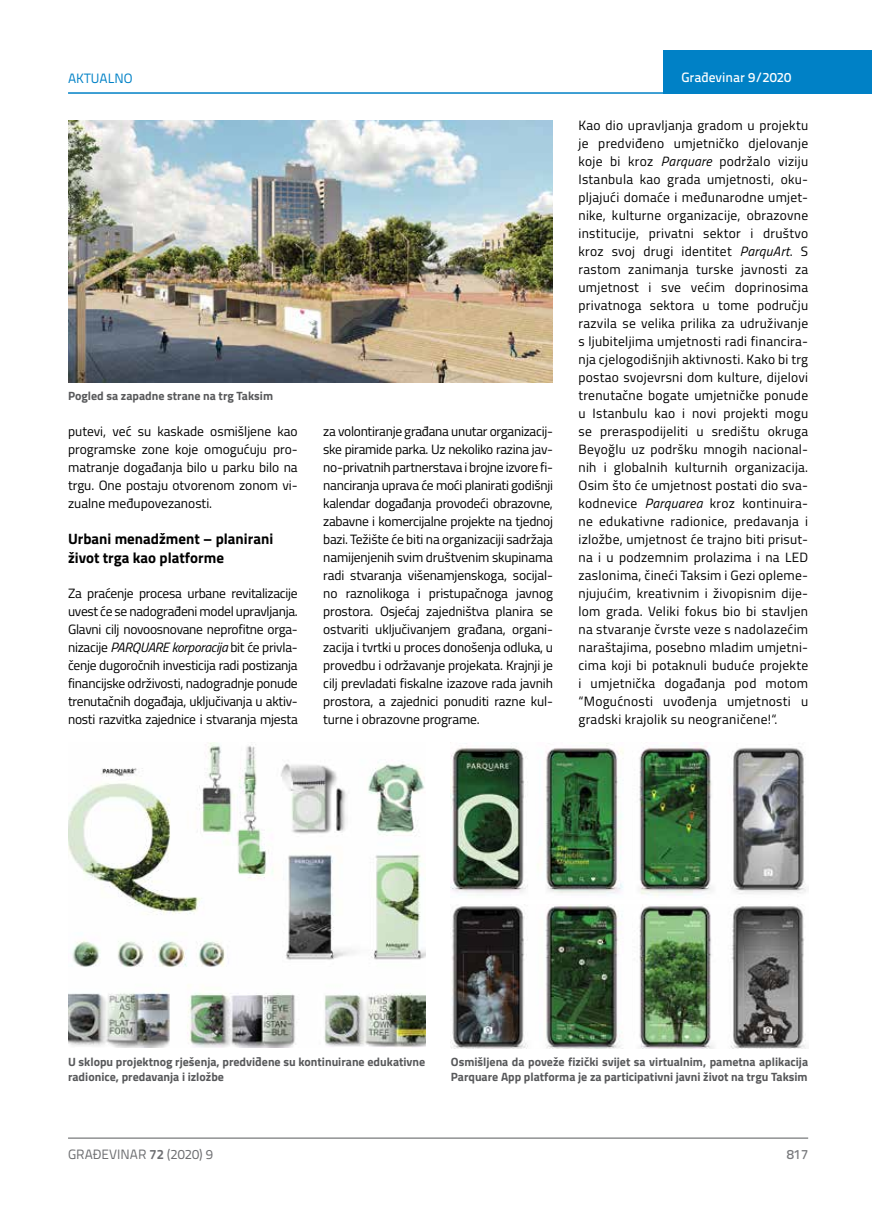
<style>
.page{position:relative;width:872px;height:1212px;background:#fff}
.page>*{position:absolute;margin:0;border:0;box-sizing:border-box;transform-origin:0 0}
.t1{font:700 15px/19.5px "Titillium";color:#000}
.t2{font:13.5px/18px "Titillium";letter-spacing:-.01em;color:#000;text-align:justify}
.t3{font:13.5px "Titillium Text 22 L";color:#6d6e71}
.t4{font:500 13.5px "Titillium Text 22 L";color:#fff}
.t5{font:13.5px "Titillium Text 22 L";color:#0081c6}
.t6{font:500 13.5px "Titillium Text 22 L";color:#797a7d}
.t7{font:700 12px/15px "Titillium";color:#58595b}
.s1{font-style:italic}
.s2{font-weight:700}
</style>
<div class="page">
<div style="left:663px;top:50px;width:209px;height:44px;background:#0081c6"></div>
<hr style="left:68px;top:92px;width:804px;height:2px;background:#0081c6">
<hr style="left:68px;top:1138px;width:740px;height:1px;background:#58595b">
<img style="left:68px;top:120px;width:485px;height:262px">
<img style="left:68px;top:742px;width:357px;height:306px">
<img style="left:451px;top:904px;width:355px;height:144px">
<img style="left:451px;top:743px;width:355px;height:153px">
<p class="t5" style="left:68px;top:68px;width:66px">AKTUALNO</p>
<p class="t4" style="left:681px;top:67px;width:111px">Građevinar 9/2020</p>
<p class="t7" style="left:68px;top:387px;width:207px">Pogled sa zapadne strane na trg Taksim</p>
<p class="t2" style="left:68px;top:421px;width:231px">putevi, već su kaskade osmišljene kao programske zone koje omogućuju pro&shy;matranje događanja bilo u parku bilo na trgu. One postaju otvorenom zonom vi&shy;zualne međupovezanosti.</p>
<p class="t1" style="left:68px;top:528px;width:207px">Urbani menadžment – planirani život trga kao platforme</p>
<p class="t2" style="left:68px;top:583px;width:231px">Za praćenje procesa urbane revitalizacije uvest će se nadograđeni model upravljanja.<br>Glavni cilj novoosnovane neprofitne orga&shy;nizacije <span class="s1">PARQUARE korporacija</span> bit će privla&shy;čenje dugoročnih investicija radi postizanja financijske održivosti, nadogradnje ponude trenutačnih događaja, uključivanja u aktiv&shy;nosti razvitka zajednice i stvaranja mjesta</p>
<p class="t2" style="left:323px;top:421px;width:231px">za volontiranje građana unutar organizacij&shy;ske piramide parka. Uz nekoliko razina jav&shy;no-privatnih partnerstava i brojne izvore fi&shy;nanciranja uprava će moći planirati godišnji kalendar događanja provodeći obrazovne, zabavne i komercijalne projekte na tjednoj bazi. Težište će biti na organizaciji sadržaja namijenjenih svim društvenim skupinama radi stvaranja višenamjenskoga, socijal&shy;no raznolikoga i pristupačnoga javnog prostora. Osjećaj zajedništva planira se ostvariti uključivanjem građana, organi&shy;zacija i tvrtki u proces donošenja odluka, u provedbu i održavanje projekata. Krajnji je cilj prevladati fiskalne izazove rada javnih prostora, a zajednici ponuditi razne kul&shy;turne i obrazovne programe.</p>
<p class="t2" style="left:578px;top:115px;width:231px">Kao dio upravljanja gradom u projektu je predviđeno umjetničko djelovanje koje bi kroz <span class="s1">Parquare</span> podržalo viziju Istanbula kao grada umjetnosti, oku&shy;pljajući domaće i međunarodne umjet&shy;nike, kulturne organizacije, obrazovne institucije, privatni sektor i društvo kroz svoj drugi identitet <span class="s1">ParquArt</span>. S rastom zanimanja turske javnosti za umjetnost i sve većim doprinosima privatnoga sektora u tome području razvila se velika prilika za udruživanje s ljubiteljima umjetnosti radi financira&shy;nja cjelogodišnjih aktivnosti. Kako bi trg postao svojevrsni dom kulture, dijelovi trenutačne bogate umjetničke ponude u Istanbulu kao i novi projekti mogu se preraspodijeliti u središtu okruga Beyoğlu uz podršku mnogih nacional&shy;nih i globalnih kulturnih organizacija.<br>Osim što će umjetnost postati dio sva&shy;kodnevice <span class="s1">Parquarea</span> kroz kontinuira&shy;ne edukativne radionice, predavanja i izložbe, umjetnost će trajno biti prisut&shy;na i u podzemnim prolazima i na LED zaslonima, čineći Taksim i Gezi opleme&shy;njujućim, kreativnim i živopisnim dije&shy;lom grada. Veliki fokus bio bi stavljen na stvaranje čvrste veze s nadolazećim naraštajima, posebno mladim umjetni&shy;cima koji bi potaknuli buduće projekte i umjetnička događanja pod motom “Mogućnosti uvođenja umjetnosti u gradski krajolik su neograničene!“.</p>
<p class="t7" style="left:68px;top:1054px;width:359px">U sklopu projektnog rješenja, predviđene su kontinuirane edukativne radionice, predavanja i izložbe</p>
<p class="t7" style="left:451px;top:1054px;width:359px">Osmišljena da poveže fizički svijet sa virtualnim, pametna aplikacija<br>Parquare App platforma je za participativni javni život na trgu Taksim</p>
<p class="t3" style="left:68px;top:1144px;width:146px">GRAĐEVINAR <span class="s2">72</span> (2020) 9</p>
<p class="t6" style="left:786px;top:1144px;width:23px">817</p>
</div>
